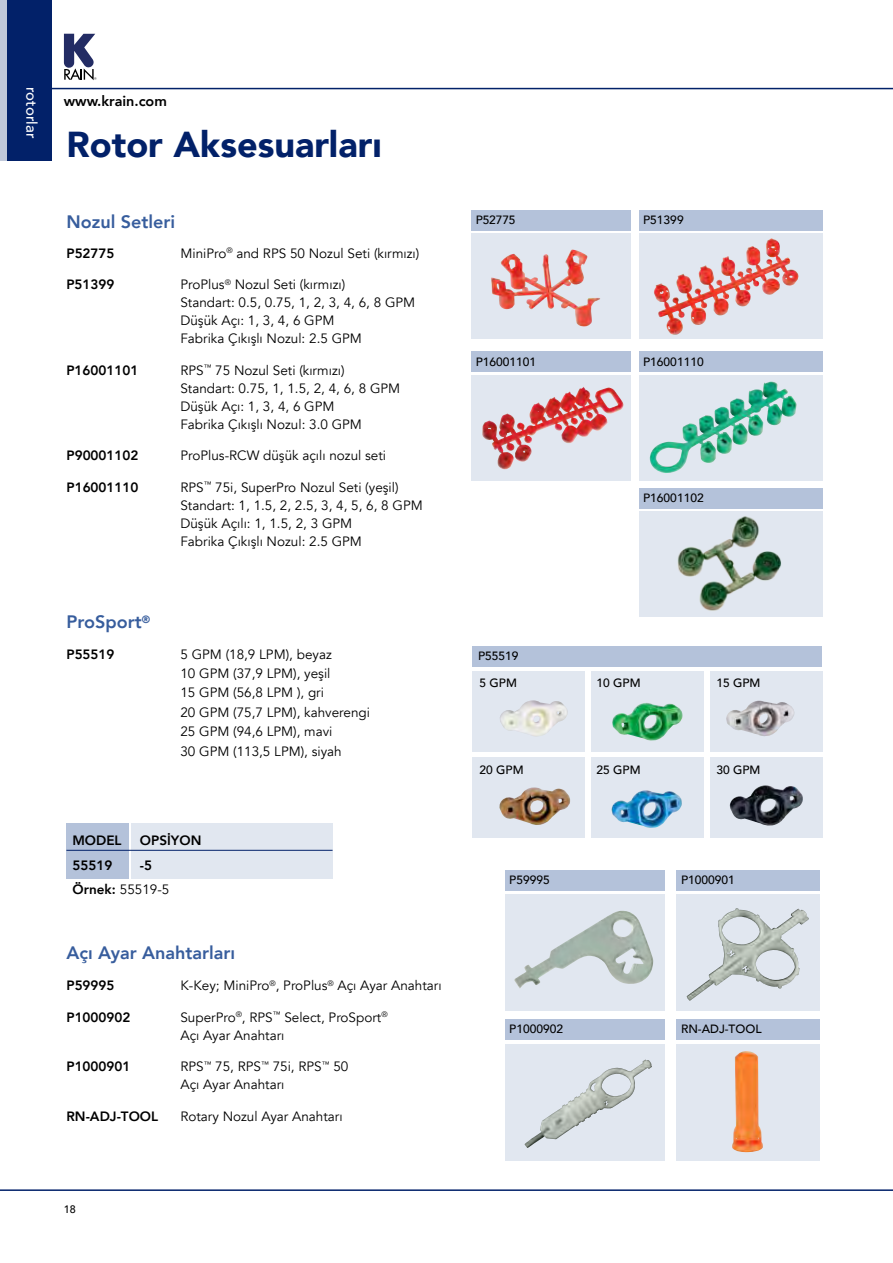
<style>
.page{position:relative;width:893px;height:1263px;background:#fff}
.page>*{position:absolute;margin:0;border:0;box-sizing:border-box;transform-origin:0 0}
.t1{font:900 36px "Avenir";color:#022169}
.t2{font:800 18px "Avenir";color:#375d9d}
.t3{font:500 15px "Avenir";color:#fff}
.t4{font:800 14.4px "Avenir";color:#000}
.t5{font:13.5px/18px "Avenir";color:#000}
.t6{font:800 13.5px/24px "Avenir";color:#000}
.t7{font:500 12px "Avenir";color:#000}
.t8{font:500 10.8px "Avenir";color:#000}
.s1{font-weight:400}
</style>
<div class="page">
<hr style="left:0;top:1189px;width:893px;height:2px;background:#022169">
<svg style="left:64px;top:34px;width:32px;height:46px"></svg>
<hr style="left:16px;top:88px;width:877px;height:1px;background:#022169">
<div style="left:505px;top:1044px;width:160px;height:116px;background:#e1e7f0"></div>
<div style="left:505px;top:895px;width:160px;height:116px;background:#e1e7f0"></div>
<div style="left:677px;top:1044px;width:143px;height:116px;background:#e1e7f0"></div>
<div style="left:677px;top:895px;width:143px;height:116px;background:#e1e7f0"></div>
<div style="left:505px;top:1019px;width:160px;height:21px;background:#b4c2da"></div>
<div style="left:505px;top:870px;width:160px;height:20px;background:#b4c2da"></div>
<div style="left:677px;top:1019px;width:143px;height:21px;background:#b4c2da"></div>
<div style="left:677px;top:870px;width:143px;height:20px;background:#b4c2da"></div>
<img style="left:514px;top:911px;width:139px;height:77px">
<img style="left:525px;top:1060px;width:127px;height:88px">
<img style="left:687px;top:908px;width:122px;height:93px">
<img style="left:732px;top:1051px;width:31px;height:101px">
<div style="left:472px;top:646px;width:349px;height:21px;background:#b4c2da"></div>
<div style="left:472px;top:671px;width:113px;height:81px;background:#e1e7f0"></div>
<div style="left:472px;top:757px;width:113px;height:81px;background:#e1e7f0"></div>
<div style="left:710px;top:671px;width:112px;height:81px;background:#e1e7f0"></div>
<div style="left:710px;top:757px;width:112px;height:81px;background:#e1e7f0"></div>
<div style="left:591px;top:671px;width:112px;height:81px;background:#e1e7f0"></div>
<div style="left:591px;top:757px;width:112px;height:81px;background:#e1e7f0"></div>
<img style="left:612px;top:703px;width:71px;height:38px">
<img style="left:500px;top:700px;width:68px;height:37px">
<img style="left:726px;top:701px;width:69px;height:35px">
<img style="left:611px;top:790px;width:71px;height:38px">
<img style="left:499px;top:787px;width:72px;height:38px">
<img style="left:729px;top:785px;width:74px;height:41px">
<div style="left:66px;top:823px;width:63px;height:55px;background:#b4c2da"></div>
<div style="left:131px;top:823px;width:202px;height:55px;background:#e1e7f0"></div>
<hr style="left:66px;top:850px;width:267px;height:1px;background:#022169">
<svg style="left:639px;top:234px;width:183px;height:105px;background:#e0ced3"></svg>
<div style="left:471px;top:234px;width:160px;height:105px;background:#e1e7f0"></div>
<svg style="left:639px;top:375px;width:183px;height:105px;background:#d1e1e6"></svg>
<svg style="left:471px;top:375px;width:160px;height:105px;background:#dfd3db"></svg>
<div style="left:639px;top:210px;width:183px;height:20px;background:#b4c2da"></div>
<div style="left:471px;top:210px;width:160px;height:20px;background:#b4c2da"></div>
<div style="left:639px;top:351px;width:183px;height:21px;background:#b4c2da"></div>
<div style="left:471px;top:351px;width:160px;height:21px;background:#b4c2da"></div>
<img style="left:491px;top:250px;width:84px;height:60px">
<img style="left:700px;top:238px;width:78px;height:51px">
<img style="left:482px;top:388px;width:101px;height:83px">
<img style="left:649px;top:382px;width:122px;height:92px">
<div style="left:639px;top:511px;width:183px;height:106px;background:#e1e7f0"></div>
<div style="left:639px;top:488px;width:183px;height:20px;background:#b4c2da"></div>
<img style="left:677px;top:516px;width:104px;height:95px">
<div style="left:8px;top:0;width:44px;height:161px;background:#022169"></div>
<div style="left:0;top:0;width:8px;height:161px;background:#c0c8d9"></div>
<p class="t3" style="left:45px;top:87px;width:53px;rotate:90deg">rotorlar</p>
<p class="t4" style="left:64px;top:90px;width:105px">www.krain.com</p>
<h1 class="t1" style="left:66px;top:114px;width:317px">Rotor Aksesuarları</h1>
<h2 class="t2" style="left:66px;top:208px;width:110px">Nozul Setleri</h2>
<p class="t6" style="left:66px;top:241px;width:50px">P52775</p>
<p class="t5" style="left:180px;top:245px;width:240px">MiniPro<sup>®</sup> and RPS 50 Nozul Seti (kırmızı)</p>
<p class="t6" style="left:66px;top:273px;width:50px">P51399</p>
<p class="t5" style="left:180px;top:276px;width:236px">ProPlus<sup>®</sup> Nozul Seti (kırmızı)<br>Standart: 0.5, 0.75, 1, 2, 3, 4, 6, 8 GPM<br>Düşük Açı: 1, 3, 4, 6 GPM<br>Fabrika Çıkışlı Nozul: 2.5 GPM</p>
<p class="t6" style="left:66px;top:358px;width:74px">P16001101</p>
<p class="t5" style="left:180px;top:362px;width:221px">RPS<sup>™</sup> 75 Nozul Seti (kırmızı)<br>Standart: 0.75, 1, 1.5, 2, 4, 6, 8 GPM<br>Düşük Açı: 1, 3, 4, 6 GPM<br>Fabrika Çıkışlı Nozul: 3.0 GPM</p>
<p class="t6" style="left:66px;top:444px;width:74px">P90001102</p>
<p class="t5" style="left:180px;top:447px;width:207px">ProPlus-RCW düşük açılı nozul seti</p>
<p class="t6" style="left:66px;top:475px;width:74px">P16001110</p>
<p class="t5" style="left:180px;top:479px;width:244px">RPS<sup>™</sup> 75i, SuperPro Nozul Seti (yeşil)<br>Standart: 1, 1.5, 2, 2.5, 3, 4, 5, 6, 8 GPM Düşük Açılı: 1, 1.5, 2, 3 GPM<br>Fabrika Çıkışlı Nozul: 2.5 GPM</p>
<h2 class="t2" style="left:66px;top:608px;width:85px">ProSport<sup>®</sup></h2>
<p class="t6" style="left:66px;top:642px;width:50px">P55519</p>
<p class="t5" style="left:180px;top:644px;width:191px;line-height:19.5px">5 GPM (18,9 LPM), beyaz<br>10 GPM (37,9 LPM), yeşil<br>15 GPM (56,8 LPM ), gri<br>20 GPM (75,7 LPM), kahverengi<br>25 GPM (94,6 LPM), mavi<br>30 GPM (113,5 LPM), siyah</p>
<p class="t6" style="left:72px;top:828px;width:51px">MODEL</p>
<p class="t6" style="left:140px;top:828px;width:63px">OPSİYON</p>
<p class="t6" style="left:72px;top:853px;width:41px">55519</p>
<p class="t6" style="left:72px;top:853px;width:99px;text-indent:67px">-5<br>Örnek: <span class="s1">55519-5</span></p>
<h2 class="t2" style="left:66px;top:938px;width:170px">Açı Ayar Anahtarları</h2>
<p class="t6" style="left:66px;top:973px;width:50px">P59995</p>
<p class="t5" style="left:180px;top:977px;width:263px">K-Key; MiniPro<sup>®</sup>, ProPlus<sup>®</sup> Açı Ayar Anahtarı</p>
<p class="t6" style="left:66px;top:1005px;width:66px">P1000902</p>
<p class="t5" style="left:180px;top:1008px;width:209px">SuperPro<sup>®</sup>, RPS<sup>™</sup> Select, ProSport<sup>®<br></sup>Açı Ayar Anahtarı</p>
<p class="t6" style="left:66px;top:1054px;width:66px">P1000901</p>
<p class="t5" style="left:180px;top:1058px;width:169px">RPS<sup>™</sup> 75, RPS<sup>™</sup> 75i, RPS<sup>™</sup> 50<br>Açı Ayar Anahtarı</p>
<p class="t6" style="left:66px;top:1104px;width:93px">RN-ADJ-TOOL</p>
<p class="t5" style="left:180px;top:1107px;width:164px">Rotary Nozul Ayar Anahtarı</p>
<p class="t8" style="left:64px;top:1199px;width:14px">18</p>
<p class="t7" style="left:476px;top:210px;width:41px">P52775</p>
<p class="t7" style="left:643px;top:210px;width:42px">P51399</p>
<p class="t7" style="left:476px;top:351px;width:62px">P16001101</p>
<p class="t7" style="left:643px;top:351px;width:62px">P16001110</p>
<p class="t7" style="left:643px;top:488px;width:62px">P16001102</p>
<p class="t7" style="left:478px;top:646px;width:42px">P55519</p>
<p class="t7" style="left:480px;top:672px;width:39px">5 GPM</p>
<p class="t7" style="left:480px;top:760px;width:46px">20 GPM</p>
<p class="t7" style="left:509px;top:869px;width:42px">P59995</p>
<p class="t7" style="left:597px;top:672px;width:46px">10 GPM</p>
<p class="t7" style="left:597px;top:760px;width:46px">25 GPM</p>
<p class="t7" style="left:716px;top:672px;width:46px">15 GPM</p>
<p class="t7" style="left:716px;top:760px;width:46px">30 GPM</p>
<p class="t7" style="left:681px;top:869px;width:55px">P1000901</p>
<p class="t7" style="left:509px;top:1019px;width:55px">P1000902</p>
<p class="t7" style="left:681px;top:1019px;width:82px">RN-ADJ-TOOL</p>
</div>
